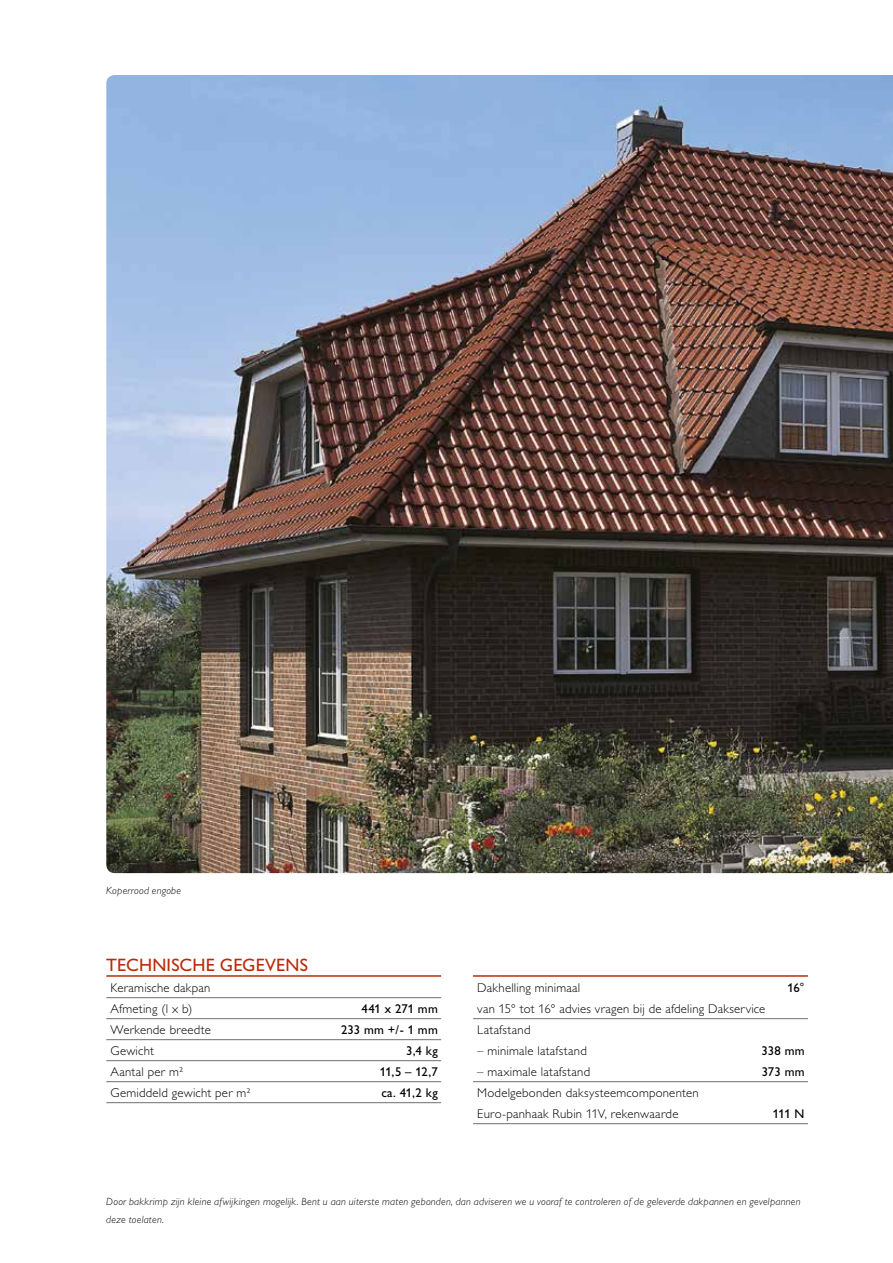
<style>
.page{position:relative;width:893px;height:1263px;background:#fff}
.page>*{position:absolute;margin:0;border:0;box-sizing:border-box;transform-origin:0 0}
.t1{font:18px "Gill Alt One";letter-spacing:.01em;color:#b92c0a}
.t2{font:300 12.75px/21px "Gill Alt One";letter-spacing:.015em;color:#000}
.t3{font:12.75px "Gill Alt One";letter-spacing:.005em;color:#000}
.t4{font:italic 300 10.5px/18px "Gill Alt One";letter-spacing:.02em;color:#000}
</style>
<div class="page">
<img style="left:106px;top:75px;width:787px;height:798px">
<hr style="left:106px;top:975px;width:335px;height:2px;background:#b92c0a">
<hr style="left:106px;top:997px;width:335px;height:1px;background:#706f6f">
<hr style="left:106px;top:1018px;width:335px;height:1px;background:#706f6f">
<hr style="left:106px;top:1039px;width:335px;height:1px;background:#706f6f">
<hr style="left:106px;top:1060px;width:335px;height:1px;background:#706f6f">
<hr style="left:106px;top:1081px;width:335px;height:1px;background:#706f6f">
<hr style="left:106px;top:1102px;width:335px;height:1px;background:#706f6f">
<hr style="left:473px;top:975px;width:335px;height:2px;background:#b92c0a">
<hr style="left:473px;top:1018px;width:335px;height:1px;background:#706f6f">
<hr style="left:473px;top:1081px;width:335px;height:1px;background:#706f6f">
<hr style="left:473px;top:1123px;width:335px;height:1px;background:#706f6f">
<p class="t4" style="left:106px;top:882px;width:76px">Koperrood engobe</p>
<h1 class="t1" style="left:106px;top:954px;width:203px">TECHNISCHE GEGEVENS</h1>
<p class="t2" style="left:111px;top:977px;width:101px">Keramische dakpan<br>Afmeting (l x b)</p>
<p class="t3" style="left:362px;top:1001px;width:78px">441 x 271 mm</p>
<p class="t2" style="left:111px;top:1019px;width:102px">Werkende breedte</p>
<p class="t3" style="left:341px;top:1022px;width:98px">233 mm +/- 1 mm</p>
<p class="t2" style="left:111px;top:1040px;width:45px">Gewicht</p>
<p class="t3" style="left:406px;top:1043px;width:33px">3,4 kg</p>
<p class="t2" style="left:111px;top:1061px;width:74px">Aantal per m²</p>
<p class="t3" style="left:380px;top:1064px;width:60px">11,5 – 12,7</p>
<p class="t2" style="left:111px;top:1082px;width:141px">Gemiddeld gewicht per m²</p>
<p class="t3" style="left:381px;top:1085px;width:58px">ca. 41,2 kg</p>
<p class="t2" style="left:477px;top:977px;width:105px">Dakhelling minimaal</p>
<p class="t3" style="left:787px;top:980px;width:19px">16°</p>
<p class="t2" style="left:477px;top:998px;width:290px">van 15° tot 16° advies vragen bij de afdeling Dakservice<br>Latafstand</p>
<p class="t2" style="left:477px;top:1040px;width:111px">– minimale latafstand</p>
<p class="t3" style="left:762px;top:1043px;width:44px">338 mm</p>
<p class="t2" style="left:477px;top:1061px;width:114px">– maximale latafstand</p>
<p class="t3" style="left:762px;top:1064px;width:44px">373 mm</p>
<p class="t2" style="left:477px;top:1082px;width:223px">Modelgebonden daksysteemcomponenten<br>Euro-panhaak Rubin 11V, rekenwaarde</p>
<p class="t3" style="left:773px;top:1106px;width:33px">111 N</p>
<p class="t4" style="left:106px;top:1192px;width:696px">Door bakkrimp zijn kleine afwijkingen mogelijk. Bent u aan uiterste maten gebonden, dan adviseren we u vooraf te controleren of de geleverde dakpannen en gevelpannen deze toelaten.</p>
</div>
